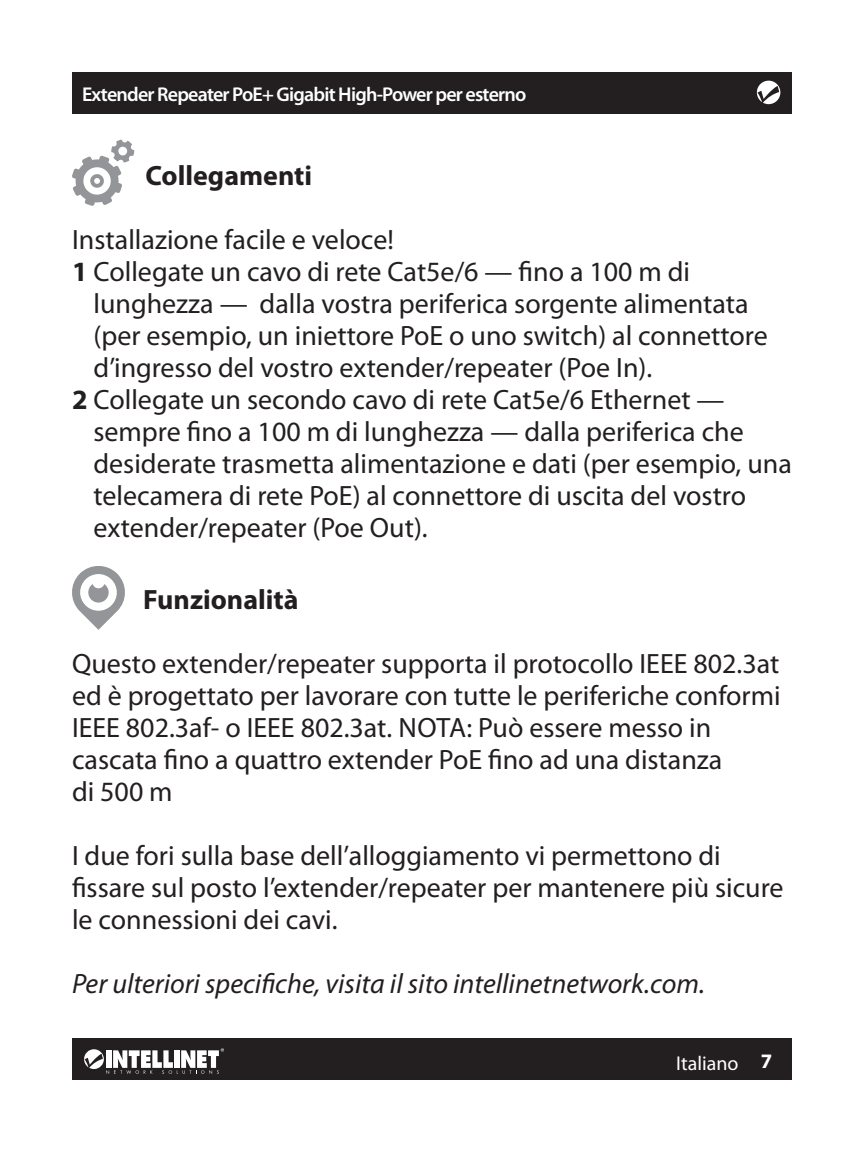
<style>
.page{position:relative;width:864px;height:1152px;background:#fff}
.page>*{position:absolute;margin:0;border:0;box-sizing:border-box;transform-origin:0 0}
.t1{font:28px/32px "Myriad Pro";color:#231f20}
.t2{font:italic 28px "Myriad Pro";color:#231f20}
.t3{font:700 28px "Myriad Pro";color:#231f20}
.t4{font:700 20.8px "Myriad Pro";color:#fff}
.t5{font:600 20px "Myriad Pro";letter-spacing:-.04em;color:#fff}
.t6{font:20px "Myriad Pro";color:#fff}
.s1{font-weight:700}
</style>
<div class="page">
<div style="left:72px;top:72px;width:720px;height:41px;background:#231f20"></div>
<svg style="left:757px;top:81px;width:23px;height:23px"></svg>
<div style="left:72px;top:1039px;width:720px;height:41px;background:#231f20"></div>
<svg style="left:84px;top:1048px;width:140px;height:26px"></svg>
<svg style="left:72px;top:566px;width:53px;height:64px"></svg>
<svg style="left:72px;top:140px;width:62px;height:66px"></svg>
<p class="t5" style="left:82px;top:82px;width:446px">Extender Repeater PoE+ Gigabit High-Power per esterno</p>
<p class="t3" style="left:146px;top:157px;width:168px">Collegamenti</p>
<p class="t1" style="left:72px;top:223px;width:323px">Installazione facile e veloce!</p>
<p class="t1" style="left:93px;top:255px;width:676px;text-indent:-21px"><span class="s1">1</span> Collegate un cavo di rete Cat5e/6 — fino a 100 m di lunghezza — dalla vostra periferica sorgente alimentata (per esempio, un iniettore PoE o uno switch) al connettore d’ingresso del vostro extender/repeater (Poe In).</p>
<p class="t1" style="left:93px;top:383px;width:700px;text-indent:-21px"><span class="s1">2</span> Collegate un secondo cavo di rete Cat5e/6 Ethernet — sempre fino a 100 m di lunghezza — dalla periferica che desiderate trasmetta alimentazione e dati (per esempio, una telecamera di rete PoE) al connettore di uscita del vostro extender/repeater (Poe Out).</p>
<p class="t3" style="left:143px;top:581px;width:157px">Funzionalità</p>
<p class="t1" style="left:72px;top:647px;width:710px">Questo extender/repeater supporta il protocollo IEEE 802.3at ed è progettato per lavorare con tutte le periferiche conformi IEEE 802.3af- o IEEE 802.3at. NOTA: Può essere messo in cascata fino a quattro extender PoE fino ad una distanza<br>di 500 m</p>
<p class="t1" style="left:72px;top:839px;width:713px">I due fori sulla base dell’alloggiamento vi permettono di fissare sul posto l’extender/repeater per mantenere più sicure le connessioni dei cavi.</p>
<p class="t2" style="left:72px;top:966px;width:634px">Per ulteriori specifiche, visita il sito intellinetnetwork.com.</p>
<p class="t6" style="left:676px;top:1051px;width:64px">Italiano</p>
<p class="t4" style="left:761px;top:1048px;width:13px">7</p>
</div>
